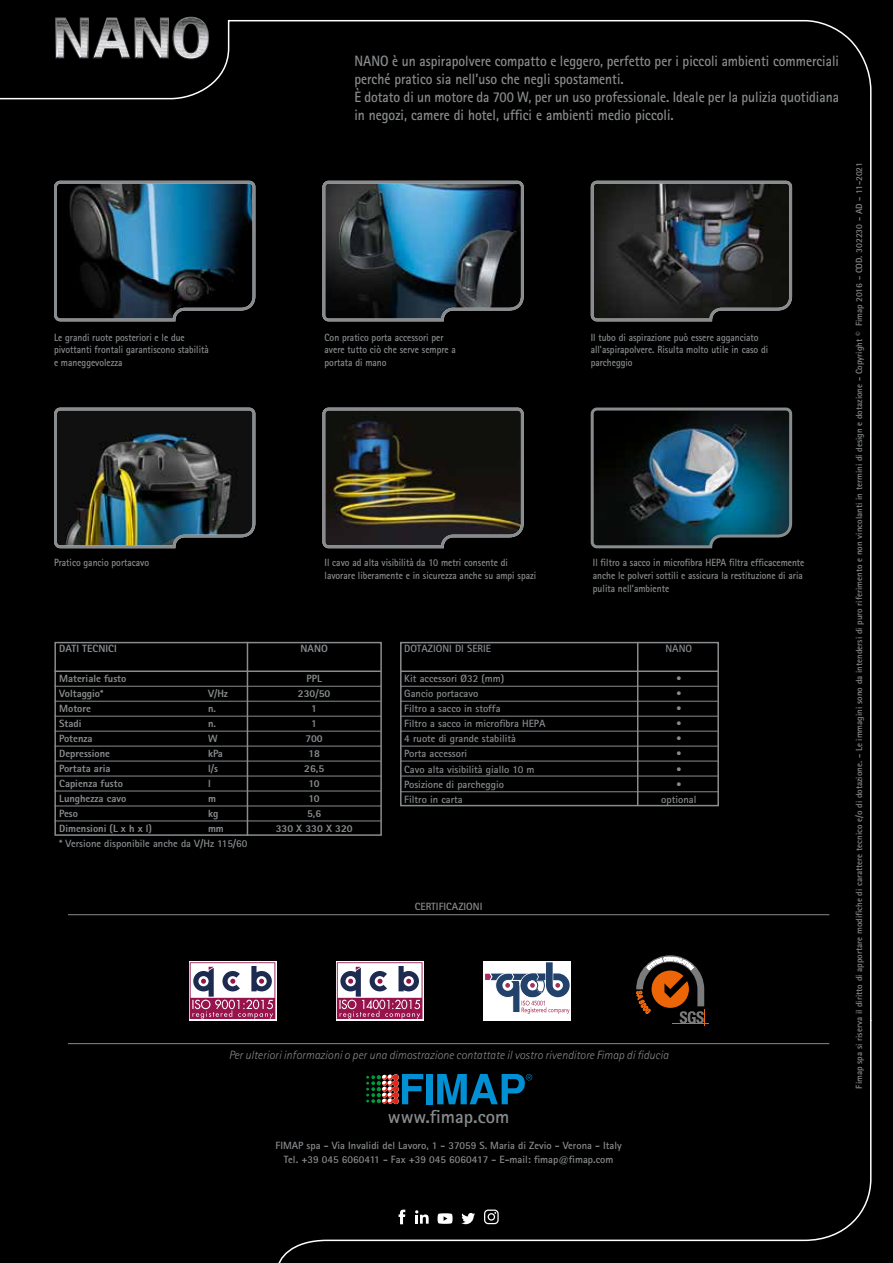
<style>
.page{position:relative;width:893px;height:1263px;background:#000}
.page>*{position:absolute;margin:0;border:0;box-sizing:border-box;transform-origin:0 0}
.t1{font:700 18.75px "Rotis Sans Serif";color:#898c8e}
.t2{font:700 15px/18px "Rotis Sans Serif";color:#898c8e;scale:.9 1}
.t3{font:italic 300 12px "Rotis Sans Serif";color:#898c8e}
.t4{font:700 10.5px/12.6px "Rotis Sans Serif";color:#898c8e;scale:.9 1}
.t5{font:700 10.5px/13.5px "Rotis Sans Serif";color:#898c8e;text-align:center}
.t6{font:800 10.5px "Rotis Sans Serif";color:#898c8e}
.t7{font:700 9px "Rotis Sans Serif";color:#898c8e}
</style>
<div class="page">
<img style="left:143px;top:0;width:97px;height:90px">
<div style="left:24px;top:0;width:79px;height:89px;background:#000"></div>
<svg style="left:55px;top:17px;width:154px;height:42px"></svg>
<img style="left:103px;top:0;width:97px;height:89px">
<svg style="left:189px;top:961px;width:87px;height:59px"></svg>
<svg style="left:190px;top:962px;width:85px;height:57px"></svg>
<div style="left:336px;top:961px;width:88px;height:59px;background:#c985a2"></div>
<svg style="left:337px;top:962px;width:85px;height:57px"></svg>
<div style="left:483px;top:961px;width:88px;height:59px;background:#fff"></div>
<svg style="left:485px;top:962px;width:85px;height:52px"></svg>
<hr style="left:672px;top:1023px;width:37px;height:1px;background:#ec6608">
<svg style="left:636px;top:955px;width:69px;height:71px"></svg>
<svg style="left:399px;top:1210px;width:6px;height:14px"></svg>
<svg style="left:415px;top:1210px;width:14px;height:14px"></svg>
<svg style="left:438px;top:1213px;width:15px;height:11px"></svg>
<svg style="left:461px;top:1213px;width:14px;height:11px"></svg>
<svg style="left:484px;top:1209px;width:15px;height:15px"></svg>
<hr style="left:68px;top:914px;width:761px;height:1px;background:#898c8e">
<div style="left:54px;top:642px;width:328px;height:194px;border:2px solid #898c8e"></div>
<hr style="left:54px;top:670px;width:327px;height:2px;background:#898c8e">
<hr style="left:54px;top:686px;width:327px;height:1px;background:#898c8e">
<hr style="left:54px;top:701px;width:327px;height:1px;background:#898c8e">
<hr style="left:54px;top:716px;width:327px;height:1px;background:#898c8e">
<hr style="left:54px;top:731px;width:327px;height:1px;background:#898c8e">
<hr style="left:54px;top:746px;width:327px;height:1px;background:#898c8e">
<hr style="left:54px;top:761px;width:327px;height:1px;background:#898c8e">
<hr style="left:54px;top:776px;width:327px;height:1px;background:#898c8e">
<hr style="left:54px;top:791px;width:327px;height:1px;background:#898c8e">
<hr style="left:54px;top:806px;width:327px;height:1px;background:#898c8e">
<hr style="left:54px;top:820px;width:327px;height:1px;background:#898c8e">
<hr style="left:247px;top:642px;width:1px;height:194px;background:#898c8e">
<div style="left:400px;top:642px;width:319px;height:164px;border:2px solid #898c8e"></div>
<hr style="left:400px;top:716px;width:319px;height:1px;background:#898c8e">
<hr style="left:400px;top:731px;width:319px;height:1px;background:#898c8e">
<hr style="left:400px;top:670px;width:319px;height:2px;background:#898c8e">
<hr style="left:400px;top:686px;width:319px;height:1px;background:#898c8e">
<hr style="left:400px;top:701px;width:319px;height:1px;background:#898c8e">
<hr style="left:637px;top:642px;width:1px;height:164px;background:#898c8e">
<hr style="left:400px;top:746px;width:319px;height:1px;background:#898c8e">
<hr style="left:400px;top:761px;width:319px;height:1px;background:#898c8e">
<svg style="left:53px;top:179px;width:204px;height:144px"></svg>
<img style="left:321px;top:179px;width:204px;height:144px">
<svg style="left:589px;top:179px;width:205px;height:144px"></svg>
<img style="left:53px;top:406px;width:204px;height:144px">
<img style="left:321px;top:406px;width:204px;height:144px">
<img style="left:589px;top:406px;width:205px;height:144px">
<hr style="left:400px;top:776px;width:319px;height:1px;background:#898c8e">
<hr style="left:400px;top:791px;width:319px;height:1px;background:#898c8e">
<p class="t2" style="left:354px;top:52px;width:540px">NANO è un aspirapolvere compatto e leggero, perfetto per i piccoli ambienti commerciali perché pratico sia nell’uso che negli spostamenti.<br>È dotato di un motore da 700 W, per un uso professionale. Ideale per la pulizia quotidiana in negozi, camere di hotel, uffici e ambienti medio piccoli.</p>
<p class="t4" style="left:54px;top:330px;width:174px">Le grandi ruote posteriori e le due pivottanti frontali garantiscono stabilità e maneggevolezza</p>
<p class="t4" style="left:325px;top:330px;width:147px">Con pratico porta accessori per avere tutto ciò che serve sempre a portata di mano</p>
<p class="t4" style="left:591px;top:330px;width:199px">Il tubo di aspirazione può essere agganciato all’aspirapolvere. Risulta molto utile in caso di parcheggio</p>
<p class="t4" style="left:54px;top:556px;width:107px">Pratico gancio portacavo</p>
<p class="t4" style="left:325px;top:556px;width:237px">Il cavo ad alta visibilità da 10 metri consente di lavorare liberamente e in sicurezza anche su ampi spazi</p>
<p class="t4" style="left:593px;top:556px;width:237px">Il filtro a sacco in microfibra HEPA filtra efficacemente anche le polveri sottili e assicura la restituzione di aria pulita nell’ambiente</p>
<p class="t6" style="left:59px;top:642px;width:59px">DATI TECNICI</p>
<p class="t6" style="left:301px;top:642px;width:29px">NANO</p>
<p class="t6" style="left:59px;top:672px;width:69px">Materiale fusto</p>
<p class="t6" style="left:307px;top:672px;width:17px">PPL</p>
<p class="t6" style="left:59px;top:687px;width:46px">Voltaggio*</p>
<p class="t6" style="left:208px;top:687px;width:22px">V/Hz</p>
<p class="t6" style="left:298px;top:687px;width:34px">230/50</p>
<p class="t6" style="left:59px;top:702px;width:33px">Motore</p>
<p class="t6" style="left:208px;top:702px;width:9px">n.</p>
<p class="t6" style="left:311px;top:702px;width:7px">1</p>
<p class="t6" style="left:59px;top:717px;width:24px">Stadi</p>
<p class="t6" style="left:208px;top:717px;width:9px">n.</p>
<p class="t6" style="left:311px;top:717px;width:7px">1</p>
<p class="t6" style="left:59px;top:732px;width:35px">Potenza</p>
<p class="t6" style="left:208px;top:732px;width:11px">W</p>
<p class="t6" style="left:306px;top:732px;width:19px">700</p>
<p class="t6" style="left:59px;top:747px;width:52px">Depressione</p>
<p class="t6" style="left:208px;top:747px;width:16px">kPa</p>
<p class="t6" style="left:308px;top:747px;width:13px">18</p>
<p class="t6" style="left:59px;top:762px;width:53px">Portata aria</p>
<p class="t6" style="left:208px;top:762px;width:11px">l/s</p>
<p class="t6" style="left:304px;top:762px;width:22px">26,5</p>
<p class="t6" style="left:59px;top:777px;width:65px">Capienza fusto</p>
<p class="t6" style="left:208px;top:777px;width:4px">l</p>
<p class="t6" style="left:309px;top:777px;width:13px">10</p>
<p class="t6" style="left:59px;top:792px;width:69px">Lunghezza cavo</p>
<p class="t6" style="left:208px;top:792px;width:9px">m</p>
<p class="t6" style="left:309px;top:792px;width:13px">10</p>
<p class="t6" style="left:59px;top:807px;width:20px">Peso</p>
<p class="t6" style="left:208px;top:807px;width:12px">kg</p>
<p class="t6" style="left:307px;top:807px;width:16px">5,6</p>
<p class="t6" style="left:59px;top:822px;width:94px">Dimensioni (L x h x l)</p>
<p class="t6" style="left:208px;top:822px;width:17px">mm</p>
<p class="t6" style="left:276px;top:822px;width:79px">330 X 330 X 320</p>
<p class="t5" style="left:59px;top:837px;width:190px">* Versione disponibile anche da V/Hz 115/60</p>
<p class="t5" style="left:404px;top:642px;width:88px">DOTAZIONI DI SERIE</p>
<p class="t5" style="left:665px;top:642px;width:28px">NANO</p>
<p class="t5" style="left:404px;top:672px;width:102px">Kit accessori Ø32 (mm)</p>
<p class="t5" style="left:676px;top:672px;width:7px">•</p>
<p class="t5" style="left:404px;top:687px;width:76px">Gancio portacavo</p>
<p class="t5" style="left:676px;top:687px;width:7px">•</p>
<p class="t5" style="left:404px;top:702px;width:98px">Filtro a sacco in stoffa</p>
<p class="t5" style="left:676px;top:702px;width:7px">•</p>
<p class="t5" style="left:404px;top:717px;width:143px">Filtro a sacco in microfibra HEPA</p>
<p class="t5" style="left:676px;top:717px;width:7px">•</p>
<p class="t5" style="left:404px;top:732px;width:113px">4 ruote di grande stabilità</p>
<p class="t5" style="left:676px;top:732px;width:7px">•</p>
<p class="t5" style="left:404px;top:747px;width:64px">Porta accessori</p>
<p class="t5" style="left:676px;top:747px;width:7px">•</p>
<p class="t5" style="left:404px;top:762px;width:132px">Cavo alta visibilità giallo 10 m</p>
<p class="t5" style="left:676px;top:762px;width:7px">•</p>
<p class="t5" style="left:404px;top:777px;width:101px">Posizione di parcheggio</p>
<p class="t5" style="left:676px;top:777px;width:7px">•</p>
<p class="t5" style="left:404px;top:792px;width:60px">Filtro in carta</p>
<p class="t5" style="left:661px;top:792px;width:37px">optional</p>
<p class="t5" style="left:415px;top:899px;width:69px">CERTIFICAZIONI</p>
<p class="t3" style="left:229px;top:1048px;width:441px">Per ulteriori informazioni o per una dimostrazione contattate il vostro rivenditore Fimap di fiducia</p>
<h1 class="t1" style="left:388px;top:1105px;width:123px">www.fimap.com</h1>
<p class="t5" style="left:275px;top:1139px;width:348px">FIMAP spa - Via Invalidi del Lavoro, 1 - 37059 S. Maria di Zevio - Verona - Italy<br>Tel. +39 045 6060411 - Fax +39 045 6060417 - E-mail: fimap@fimap.com</p>
<p class="t7" style="left:853px;top:1088px;width:928px;rotate:-90deg">Fimap spa si riserva il diritto di apportare modifiche di carattere tecnico e/o di dotazione. - Le immagini sono da intendersi di puro riferimento e non vincolanti in termini di design e dotazione - Copyright © Fimap 2016 - COD. 302230 - AD - 11-2021</p>
</div>
